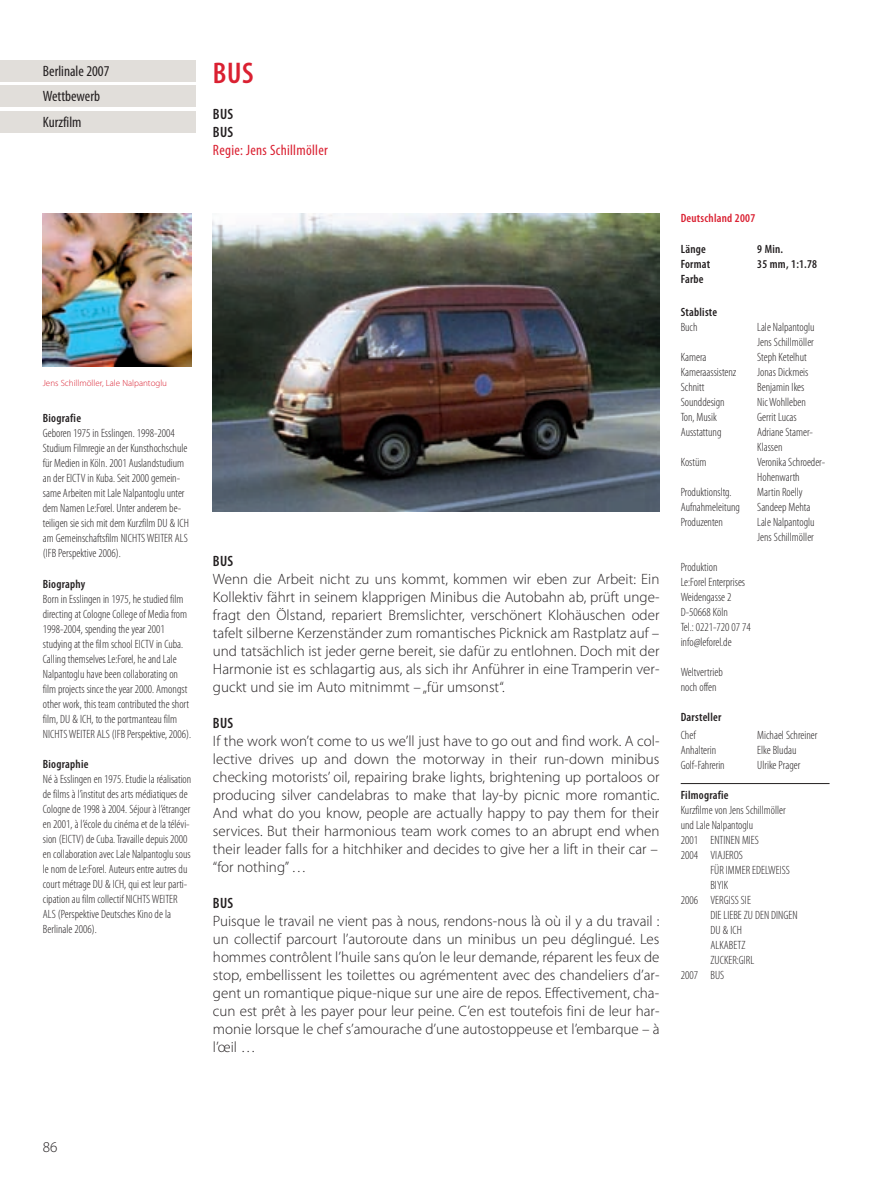
<style>
.page{position:relative;width:893px;height:1191px;background:#fff}
.page>*{position:absolute;margin:0;border:0;box-sizing:border-box;transform-origin:0 0}
.t1{font:600 condensed 30px "Myriad Pro";color:#da2031}
.t2{font:300 15px/18px "Myriad Pro";color:#231f20;text-align:justify}
.t3{font:condensed 15px/25.5px "Myriad Pro";color:#231f20}
.t4{font:condensed 15px "Myriad Pro";letter-spacing:.02em;color:#da2031}
.t5{font:600 condensed 15px/18px "Myriad Pro";letter-spacing:.02em;color:#231f20}
.t6{font:300 condensed 12px/15px "Myriad Pro";color:#231f20}
.t7{font:600 condensed 12px "Myriad Pro";letter-spacing:.02em;color:#231f20}
.t8{font:600 condensed 12px "Myriad Pro";letter-spacing:.02em;color:#da2031}
.t9{font:300 9px "Myriad Pro";color:#da2031}
</style>
<div class="page">
<img style="left:43px;top:213px;width:149px;height:153px">
<hr style="left:681px;top:783px;width:148px;height:1px;background:#231f20">
<img style="left:213px;top:213px;width:446px;height:298px">
<div style="left:0;top:60px;width:196px;height:22px;background:#e1deda"></div>
<div style="left:0;top:86px;width:196px;height:21px;background:#e1deda"></div>
<div style="left:0;top:111px;width:196px;height:22px;background:#e1deda"></div>
<p class="t3" style="left:43px;top:58px;width:68px">Berlinale 2007<br>Wettbewerb<br>Kurzfilm</p>
<h1 class="t1" style="left:213px;top:55px;width:42px">BUS</h1>
<p class="t5" style="left:213px;top:105px;width:22px">BUS<br>BUS</p>
<p class="t4" style="left:213px;top:141px;width:116px">Regie: Jens Schillmöller</p>
<p class="t9" style="left:43px;top:379px;width:126px">Jens Schillmöller, Lale Nalpantoglu</p>
<p class="t7" style="left:43px;top:411px;width:40px">Biografie</p>
<p class="t6" style="left:43px;top:427px;width:148px">Geboren 1975 in Esslingen. 1998-2004<br>Studium Filmregie an der Kunsthochschule für Medien in Köln. 2001 Auslandstudium an der EICTV in Kuba. Seit 2000 gemein - same Arbeiten mit Lale Nalpantoglu unter dem Namen Le:Forel. Unter anderem be - teiligen sie sich mit dem Kurzfilm DU &amp; ICH am Gemeinschaftsfilm NICHTS WEITER ALS (IFB Perspektive 2006).</p>
<p class="t7" style="left:43px;top:576px;width:44px">Biography</p>
<p class="t6" style="left:43px;top:592px;width:150px">Born in Esslingen in 1975, he studied film directing at Cologne College of Media from 1998-2004, spending the year 2001 studying at the film school EICTV in Cuba.<br>Calling themselves Le:Forel, he and Lale Nalpantoglu have been collaborating on film projects since the year 2000. Amongst other work, this team contributed the short film, DU &amp; ICH, to the portmanteau film NICHTS WEITER ALS (IFB Perspektive, 2006).</p>
<p class="t7" style="left:43px;top:756px;width:47px">Biographie</p>
<p class="t6" style="left:43px;top:772px;width:150px">Né à Esslingen en 1975. Etudie la réalisation de films à l’institut des arts médiatiques de Cologne de 1998 à 2004. Séjour à l’étranger en 2001, à l’école du cinéma et de la télévi&shy;sion (EICTV) de Cuba. Travaille depuis 2000 en collaboration avec Lale Nalpantoglu sous le nom de Le:Forel. Auteurs entre autres du court métrage DU &amp; ICH, qui est leur parti&shy;cipation au film collectif NICHTS WEITER ALS (Perspektive Deutsches Kino de la Berlinale 2006).</p>
<p class="t5" style="left:213px;top:551px;width:22px">BUS</p>
<p class="t2" style="left:213px;top:571px;width:448px">Wenn die Arbeit nicht zu uns kommt, kommen wir eben zur Arbeit: Ein Kollektiv fährt in seinem klapprigen Minibus die Autobahn ab, prüft unge&shy;fragt den Ölstand, repariert Bremslichter, verschönert Klohäuschen oder tafelt silberne Kerzenständer zum romantisches Picknick am Rastplatz auf – und tatsächlich ist jeder gerne bereit, sie dafür zu entlohnen. Doch mit der Harmonie ist es schlagartig aus, als sich ihr Anführer in eine Tramperin ver&shy;guckt und sie im Auto mitnimmt – „für umsonst“.</p>
<p class="t5" style="left:213px;top:713px;width:22px">BUS</p>
<p class="t2" style="left:213px;top:733px;width:448px">If the work won’t come to us we’ll just have to go out and find work. A col&shy;lective drives up and down the motorway in their run-down minibus checking motorists’ oil, repairing brake lights, brightening up portaloos or producing silver candelabras to make that lay-by picnic more romantic.<br>And what do you know, people are actually happy to pay them for their services. But their harmonious team work comes to an abrupt end when their leader falls for a hitchhiker and decides to give her a lift in their car – “for nothing” …</p>
<p class="t5" style="left:213px;top:893px;width:22px">BUS</p>
<p class="t2" style="left:213px;top:913px;width:448px">Puisque le travail ne vient pas à nous, rendons-nous là où il y a du travail : un collectif parcourt l’autoroute dans un minibus un peu déglingué. Les hommes contrôlent l’huile sans qu’on le leur demande, réparent les feux de stop, embellissent les toilettes ou agrémentent avec des chandeliers d’ar&shy;gent un romantique pique-nique sur une aire de repos. Effectivement, cha&shy;cun est prêt à les payer pour leur peine. C’en est toutefois fini de leur har&shy;monie lorsque le chef s’amourache d’une autostoppeuse et l’embarque – à l’œil …</p>
<p class="t8" style="left:681px;top:211px;width:76px">Deutschland 2007</p>
<p class="t7" style="left:681px;top:241px;width:27px">Länge</p>
<p class="t7" style="left:757px;top:241px;width:27px">9 Min.</p>
<p class="t7" style="left:681px;top:256px;width:31px">Format</p>
<p class="t7" style="left:757px;top:256px;width:61px">35 mm, 1:1.78</p>
<p class="t7" style="left:681px;top:271px;width:24px">Farbe</p>
<p class="t7" style="left:681px;top:304px;width:38px">Stabliste</p>
<p class="t6" style="left:681px;top:320px;width:18px">Buch</p>
<p class="t6" style="left:757px;top:320px;width:59px">Lale Nalpantoglu<br>Jens Schillmöller</p>
<p class="t6" style="left:681px;top:350px;width:27px">Kamera</p>
<p class="t6" style="left:757px;top:350px;width:51px">Steph Ketelhut</p>
<p class="t6" style="left:681px;top:365px;width:57px">Kameraassistenz</p>
<p class="t6" style="left:757px;top:365px;width:53px">Jonas Dickmeis</p>
<p class="t6" style="left:681px;top:380px;width:25px">Schnitt</p>
<p class="t6" style="left:757px;top:380px;width:49px">Benjamin Ikes</p>
<p class="t6" style="left:681px;top:395px;width:46px">Sounddesign</p>
<p class="t6" style="left:757px;top:395px;width:50px">Nic Wohlleben</p>
<p class="t6" style="left:681px;top:410px;width:38px">Ton, Musik</p>
<p class="t6" style="left:757px;top:410px;width:41px">Gerrit Lucas</p>
<p class="t6" style="left:681px;top:425px;width:42px">Ausstattung</p>
<p class="t6" style="left:757px;top:425px;width:57px">Adriane Stamer-<br>Klassen</p>
<p class="t6" style="left:681px;top:455px;width:27px">Kostüm</p>
<p class="t6" style="left:757px;top:455px;width:70px">Veronika Schroeder-<br>Hohenwarth</p>
<p class="t6" style="left:681px;top:485px;width:52px">Produktionsltg.</p>
<p class="t6" style="left:757px;top:485px;width:47px">Martin Roelly</p>
<p class="t6" style="left:681px;top:500px;width:61px">Aufnahmeleitung</p>
<p class="t6" style="left:757px;top:500px;width:55px">Sandeep Mehta</p>
<p class="t6" style="left:681px;top:515px;width:44px">Produzenten</p>
<p class="t6" style="left:757px;top:515px;width:59px">Lale Nalpantoglu<br>Jens Schillmöller</p>
<p class="t6" style="left:681px;top:560px;width:72px">Produktion<br>Le:Forel Enterprises<br>Weidengasse 2<br>D-50668 Köln<br>Tel.: 0221-720 07 74 info@leforel.de</p>
<p class="t6" style="left:681px;top:665px;width:44px">Weltvertrieb noch offen</p>
<p class="t7" style="left:681px;top:709px;width:42px">Darsteller</p>
<p class="t6" style="left:681px;top:728px;width:16px">Chef</p>
<p class="t6" style="left:757px;top:728px;width:62px">Michael Schreiner</p>
<p class="t6" style="left:681px;top:743px;width:37px">Anhalterin</p>
<p class="t6" style="left:757px;top:743px;width:41px">Elke Bludau</p>
<p class="t6" style="left:681px;top:758px;width:46px">Golf-Fahrerin</p>
<p class="t6" style="left:757px;top:758px;width:45px">Ulrike Prager</p>
<p class="t7" style="left:681px;top:787px;width:49px">Filmografie</p>
<p class="t6" style="left:681px;top:803px;width:107px">Kurzfilme von Jens Schillmöller und Lale Nalpantoglu<br>2001 ENTINEN MIES<br>2004 VIAJEROS</p>
<p class="t6" style="left:710px;top:863px;width:81px">FÜR IMMER EDELWEISS</p>
<p class="t6" style="left:710px;top:878px;width:19px">BIYIK</p>
<p class="t6" style="left:681px;top:893px;width:72px">2006 VERGISS SIE</p>
<p class="t6" style="left:710px;top:908px;width:89px">DIE LIEBE ZU DEN DINGEN</p>
<p class="t6" style="left:710px;top:923px;width:33px">DU &amp; ICH</p>
<p class="t6" style="left:710px;top:938px;width:36px">ALKABETZ</p>
<p class="t6" style="left:710px;top:953px;width:45px">ZUCKER:GIRL</p>
<p class="t6" style="left:681px;top:968px;width:45px">2007 BUS</p>
<p class="t2" style="left:43px;top:1139px;width:16px">86</p>
</div>
